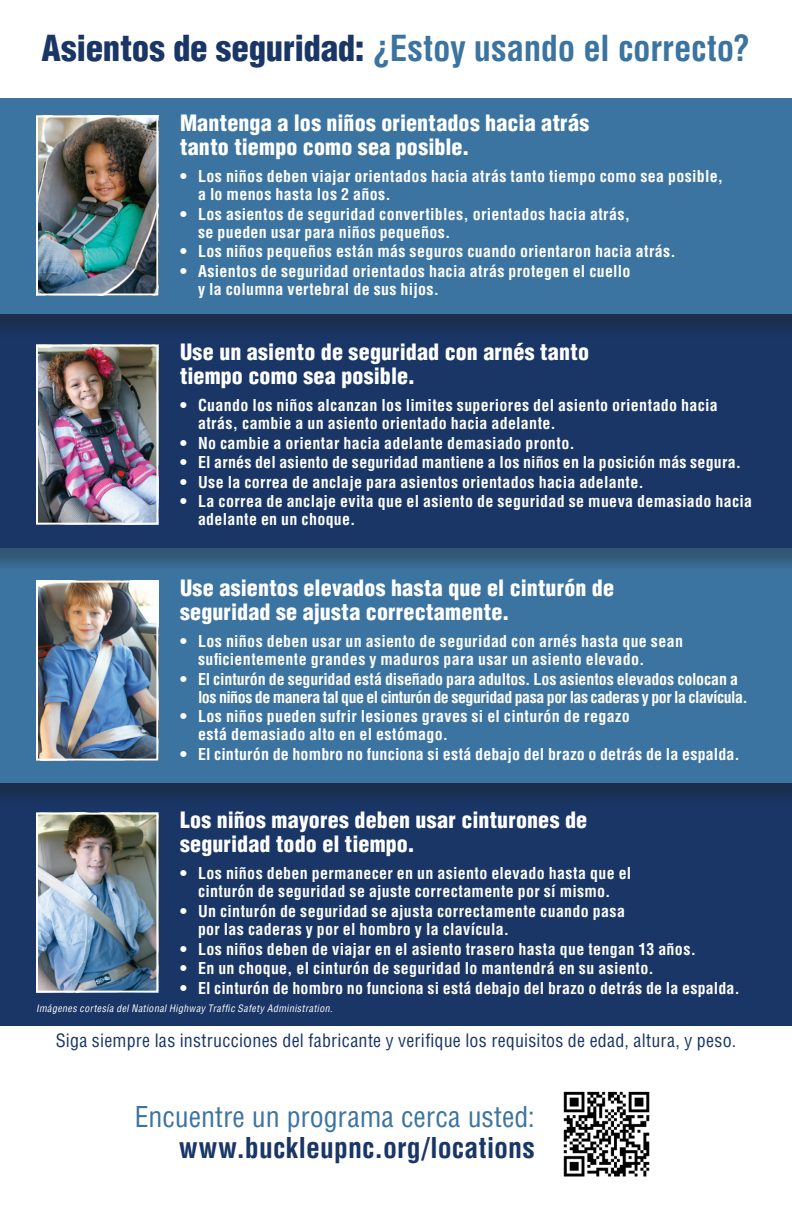
<style>
.page{position:relative;width:792px;height:1224px;background:#fff}
.page>*{position:absolute;margin:0;border:0;box-sizing:border-box;transform-origin:0 0}
.t1{font:700 condensed 35px "Helvetica LT Std";letter-spacing:-.005em;color:#3c74a1}
.t2{font:condensed 28px "Helvetica LT Std";color:#3c74a1}
.t3{font:700 condensed 28px "Helvetica LT Std";letter-spacing:.005em;color:#193666}
.t4{font:900 condensed 22px/24px "Helvetica LT Std";letter-spacing:.01em;color:#fff}
.t5{font:condensed 18px "Helvetica LT Std";letter-spacing:.015em;color:#193666}
.t6{font:700 condensed 16px/18px "Helvetica LT Std";letter-spacing:.015em;color:#fff}
.t7{font:700 condensed 16px/18px "Helvetica LT Std";letter-spacing:-.015em;color:#fff}
.t8{font:italic condensed 10px "Helvetica LT Std";color:#fff}
.s1{font-weight:900;color:#193666}
</style>
<div class="page">
<div style="left:0;top:772px;width:792px;height:254px;background:#193666"></div>
<div style="left:0;top:537px;width:792px;height:271px;background:#231f20;opacity:.35"></div>
<div style="left:0;top:534px;width:792px;height:248px;background:#3c74a1"></div>
<div style="left:0;top:302px;width:792px;height:271px;background:#231f20;opacity:.35"></div>
<div style="left:0;top:299px;width:792px;height:249px;background:#193666"></div>
<div style="left:0;top:101px;width:792px;height:237px;background:#231f20;opacity:.35"></div>
<div style="left:0;top:98px;width:792px;height:215px;background:#3c74a1"></div>
<img style="left:563px;top:1091px;width:87px;height:86px">
<img style="left:39px;top:816px;width:116px;height:174px">
<div style="left:36px;top:813px;width:122px;height:180px;border:2px solid #fff"></div>
<img style="left:39px;top:584px;width:116px;height:174px">
<div style="left:36px;top:581px;width:122px;height:180px;border:2px solid #fff"></div>
<img style="left:39px;top:348px;width:116px;height:174px">
<div style="left:36px;top:345px;width:122px;height:180px;border:2px solid #fff"></div>
<img style="left:39px;top:119px;width:116px;height:174px">
<div style="left:36px;top:116px;width:122px;height:180px;border:2px solid #fff"></div>
<p class="t1" style="left:42px;top:26px;width:710px"><span class="s1">Asientos de seguridad:</span> ¿Estoy usando el correcto?</p>
<p class="t4" style="left:180px;top:111px;width:411px">Mantenga a los niños orientados hacia atrás tanto tiempo como sea posible.</p>
<p class="t6" style="left:198px;top:167px;width:527px;text-indent:-18px">• Los niños deben viajar orientados hacia atrás tanto tiempo como sea posible, a lo menos hasta los 2 años.</p>
<p class="t6" style="left:198px;top:205px;width:434px;text-indent:-18px">• Los asientos de seguridad convertibles, orientados hacia atrás, se pueden usar para niños pequeños.</p>
<p class="t6" style="left:180px;top:242px;width:497px">• Los niños pequeños están más seguros cuando orientaron hacia atrás.</p>
<p class="t6" style="left:198px;top:262px;width:434px;text-indent:-18px">• Asientos de seguridad orientados hacia atrás protegen el cuello y la columna vertebral de sus hijos.</p>
<p class="t4" style="left:180px;top:340px;width:411px">Use un asiento de seguridad con arnés tanto tiempo como sea posible.</p>
<p class="t6" style="left:198px;top:397px;width:521px;text-indent:-18px">• Cuando los niños alcanzan los limites superiores del asiento orientado hacia atrás, cambie a un asiento orientado hacia adelante.</p>
<p class="t6" style="left:180px;top:434px;width:396px">• No cambie a orientar hacia adelante demasiado pronto.</p>
<p class="t6" style="left:180px;top:453px;width:563px">• El arnés del asiento de seguridad mantiene a los niños en la posición más segura.</p>
<p class="t6" style="left:180px;top:473px;width:465px">• Use la correa de anclaje para asientos orientados hacia adelante.</p>
<p class="t6" style="left:198px;top:492px;width:556px;text-indent:-18px">• La correa de anclaje evita que el asiento de seguridad se mueva demasiado hacia adelante en un choque.</p>
<p class="t4" style="left:180px;top:576px;width:436px">Use asientos elevados hasta que el cinturón de seguridad se ajusta correctamente.</p>
<p class="t6" style="left:198px;top:633px;width:487px;text-indent:-18px">• Los niños deben usar un asiento de seguridad con arnés hasta que sean suficientemente grandes y maduros para usar un asiento elevado.</p>
<p class="t7" style="left:198px;top:670px;width:551px;text-indent:-18px">• El cinturón de seguridad está diseñado para adultos. Los asientos elevados colocan a los niños de manera tal que el cinturón de seguridad pasa por las caderas y por la clavícula.</p>
<p class="t6" style="left:198px;top:707px;width:433px;text-indent:-18px">• Los niños pueden sufrir lesiones graves si el cinturón de regazo está demasiado alto en el estómago.</p>
<p class="t6" style="left:180px;top:745px;width:561px">• El cinturón de hombro no funciona si está debajo del brazo o detrás de la espalda.</p>
<p class="t4" style="left:180px;top:808px;width:409px">Los niños mayores deben usar cinturones de seguridad todo el tiempo.</p>
<p class="t6" style="left:180px;top:864px;width:453px;text-align:center">• Los niños deben permanecer en un asiento elevado hasta que el cinturón de seguridad se ajuste correctamente por sí mismo.</p>
<p class="t6" style="left:198px;top:902px;width:429px;text-indent:-18px">• Un cinturón de seguridad se ajusta correctamente cuando pasa por las caderas y por el hombro y la clavícula.</p>
<p class="t6" style="left:180px;top:940px;width:518px">• Los niños deben de viajar en el asiento trasero hasta que tengan 13 años.</p>
<p class="t6" style="left:180px;top:959px;width:475px">• En un choque, el cinturón de seguridad lo mantendrá en su asiento.</p>
<p class="t6" style="left:180px;top:979px;width:561px">• El cinturón de hombro no funciona si está debajo del brazo o detrás de la espalda.</p>
<p class="t8" style="left:36px;top:1002px;width:300px">Imágenes cortesía delNationalHighway Traffic Safety Administration.</p>
<p class="t5" style="left:56px;top:1029px;width:682px">Siga siempre las instrucciones del fabricante y verifique los requisitos de edad, altura, y peso.</p>
<p class="t2" style="left:135px;top:1100px;width:402px">Encuentre un programa cerca usted:</p>
<p class="t3" style="left:179px;top:1131px;width:357px">www.buckleupnc.org/locations</p>
</div>
